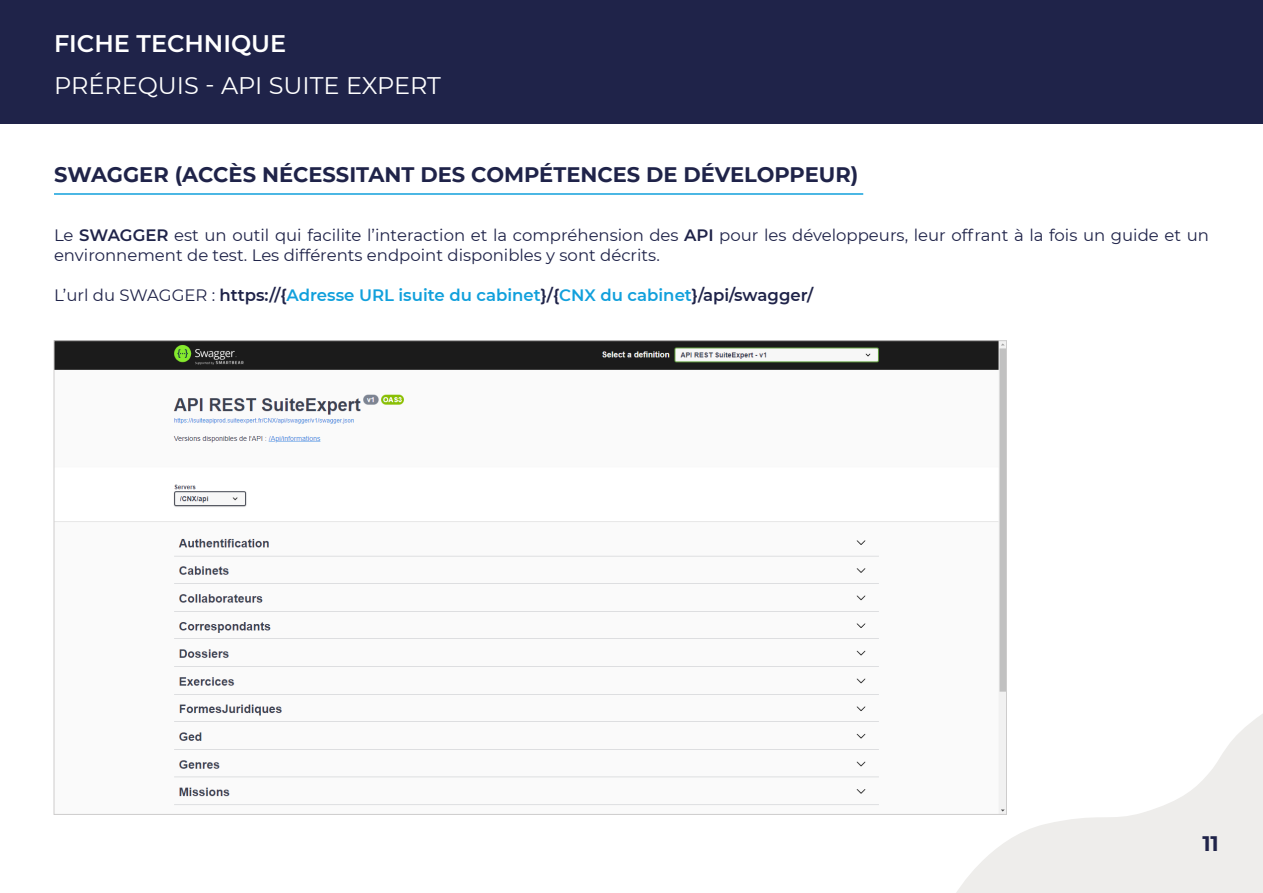
<style>
.page{position:relative;width:1263px;height:893px;background:#fff}
.page>*{position:absolute;margin:0;border:0;box-sizing:border-box;transform-origin:0 0}
.t1{font:24px "Montserrat";color:#fff}
.t2{font:600 24px "Montserrat";color:#fff}
.t3{font:700 21px "Montserrat";color:#1f2349}
.t4{font:16.5px/19.8px "Montserrat";color:#1f2349}
.t5{font:600 16.5px "Montserrat";color:#11a0dc}
.s1{font-weight:600}
.s2{font-weight:400;color:#1f2349}
.s3{color:#1f2349}
</style>
<div class="page">
<div style="left:0;top:0;width:1263px;height:123px;background:#1f2349"></div>
<svg style="left:956px;top:714px;width:307px;height:179px;fill:#eeedeb"></svg>
<hr style="left:54px;top:193px;width:809px;height:2px;background:#11a0dc">
<img style="left:56px;top:342px;width:949px;height:471px">
<h1 class="t2" style="left:54px;top:26px;width:234px">FICHE TECHNIQUE</h1>
<h1 class="t1" style="left:54px;top:69px;width:388px">PRÉREQUIS - API SUITE EXPERT</h1>
<p class="t3" style="left:54px;top:159px;width:806px">SWAGGER (ACCÈS NÉCESSITANT DES COMPÉTENCES DE DÉVELOPPEUR)</p>
<p class="t4" style="left:54px;top:225px;width:1156px">Le <span class="s1">SWAGGER</span> est un outil qui facilite l’interaction et la compréhension des <span class="s1">API</span> pour les développeurs, leur offrant à la fois un guide et un environnement de test. Les différents endpoint disponibles y sont décrits.</p>
<p class="t5" style="left:54px;top:283px;width:761px"><span class="s2">L’url du SWAGGER :</span> <span class="s3">https://{</span>Adresse URL isuite du cabinet<span class="s3">}/{</span>CNX du cabinet<span class="s3">}/api/swagger/</span></p>
<p class="t3" style="left:1202px;top:829px;width:18px">11</p>
</div>
